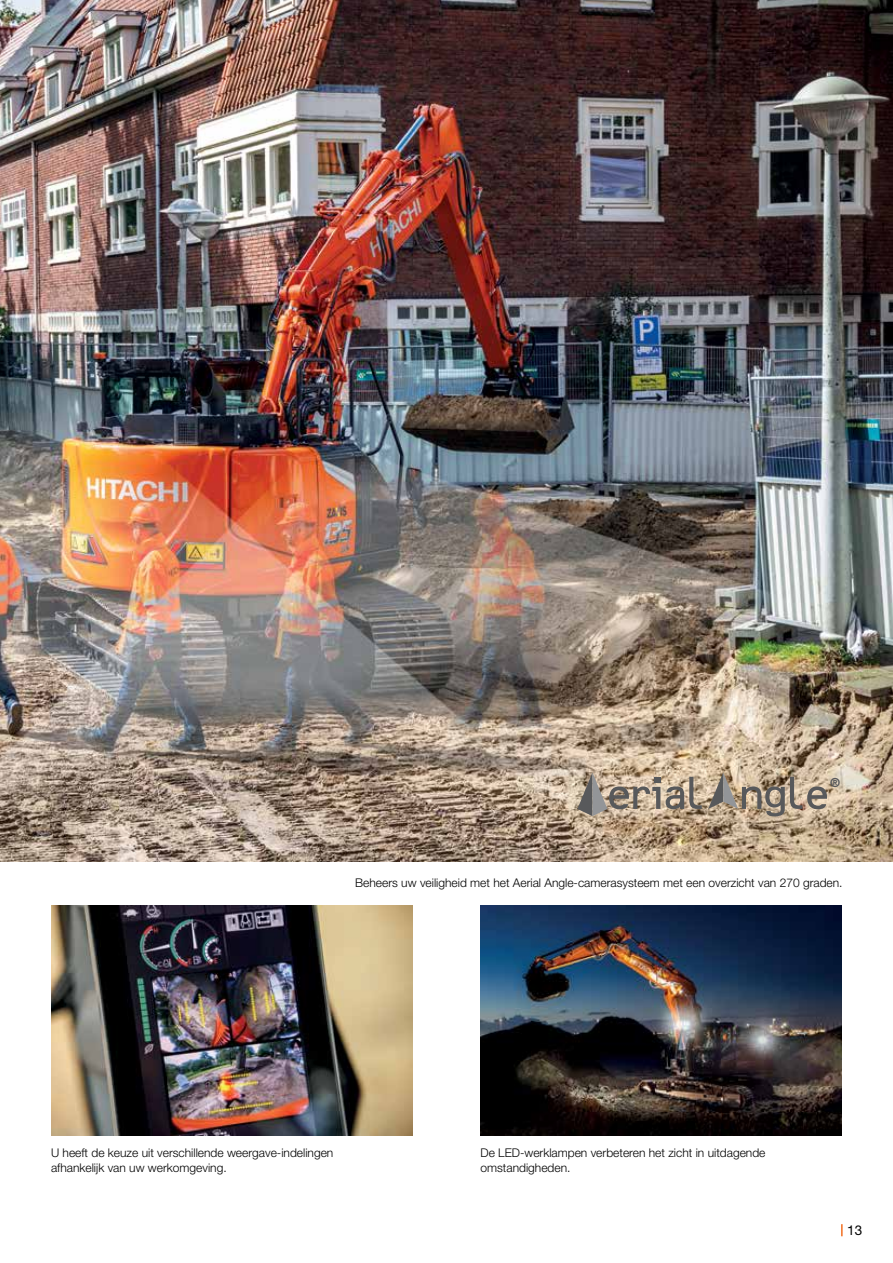
<style>
.page{position:relative;width:893px;height:1263px;background:#fff}
.page>*{position:absolute;margin:0;border:0;box-sizing:border-box;transform-origin:0 0}
.t1{font:13.5px "Helvetica Neue LT Pro";color:#000}
.t2{font:700 condensed 12.6px "Helvetica Neue LT Pro";color:#58595b}
.t3{font:300 12px/15px "Helvetica Neue LT Pro";color:#000}
</style>
<div class="page">
<svg style="left:841px;top:1224px;width:2px;height:12px"></svg>
<img style="left:0;top:0;width:893px;height:861px">
<img style="left:51px;top:906px;width:361px;height:229px">
<svg style="left:577px;top:772px;width:83px;height:44px;background:#a99b8b"></svg>
<svg style="left:666px;top:777px;width:36px;height:32px"></svg>
<svg style="left:708px;top:772px;width:119px;height:44px;background:#ab9b87"></svg>
<img style="left:480px;top:906px;width:362px;height:229px">
<p class="t2" style="left:830px;top:775px;width:12px">®</p>
<p class="t3" style="left:355px;top:875px;width:489px">Beheers uw veiligheid met het Aerial Angle-camerasysteem met een overzicht van 270 graden.</p>
<p class="t3" style="left:51px;top:1145px;width:284px">U heeft de keuze uit verschillende weergave-indelingen afhankelijk van uw werkomgeving.</p>
<p class="t3" style="left:480px;top:1145px;width:286px">De LED-werklampen verbeteren het zicht in uitdagende omstandigheden.</p>
<p class="t1" style="left:847px;top:1222px;width:17px">13</p>
</div>
